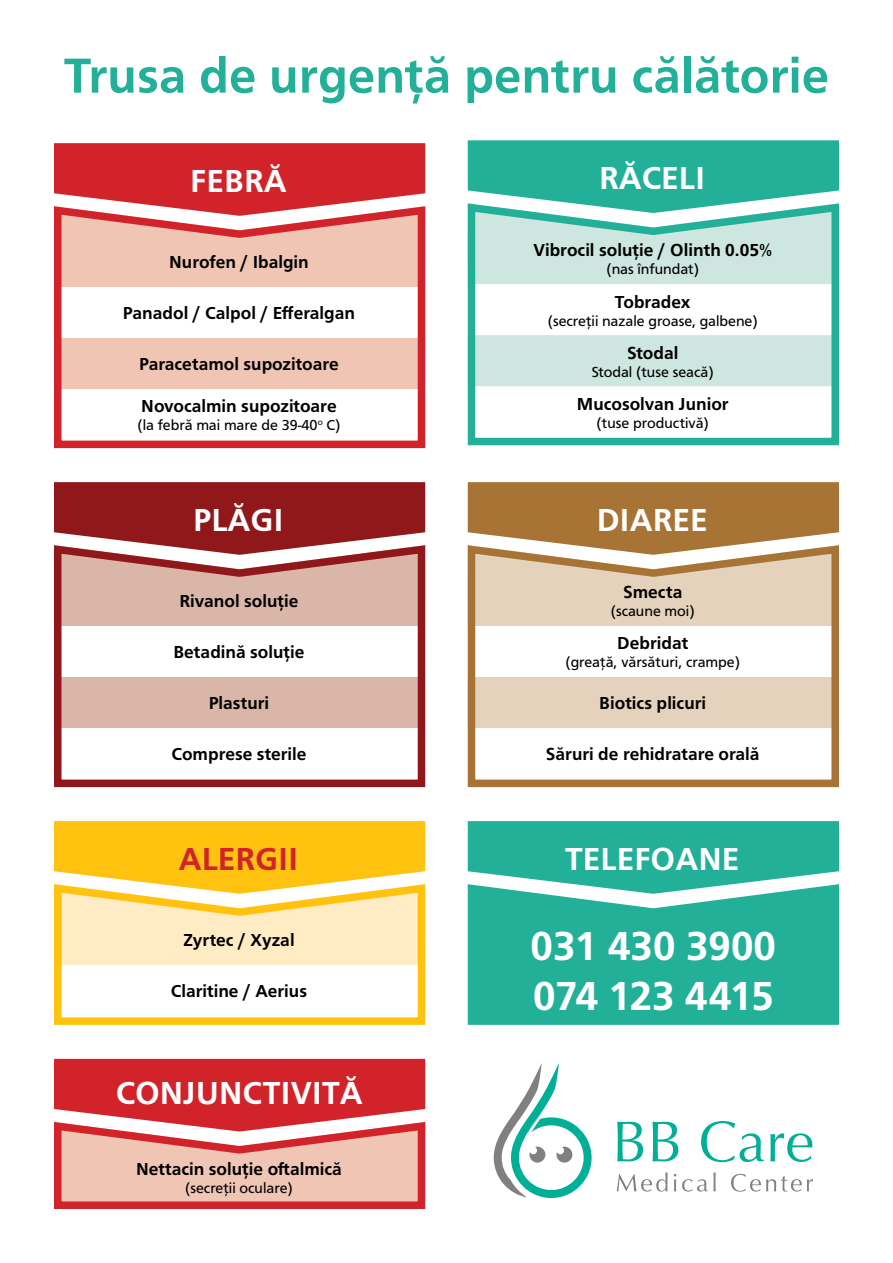
<style>
.page{position:relative;width:893px;height:1263px;background:#fff}
.page>*{position:absolute;margin:0;border:0;box-sizing:border-box;transform-origin:0 0}
.t1{font:700 51px "Carto Gothic Std";color:#23b099}
.t2{font:700 42px/50.4px "Carto Gothic Std";color:#fff}
.t3{font:700 33px "Carto Gothic Std";color:#fff}
.t4{font:700 33px "Carto Gothic Std";color:#d2232a}
.t5{font:700 18px "Carto Gothic Std";color:#000}
.t6{font:15px "Carto Gothic Std";color:#000}
</style>
<div class="page">
<div style="left:54px;top:143px;width:371px;height:59px;background:#d2232a"></div>
<svg style="left:54px;top:202px;width:372px;height:247px"></svg>
<div style="left:54px;top:821px;width:371px;height:59px;background:#ffc20e"></div>
<svg style="left:54px;top:880px;width:372px;height:145px"></svg>
<svg style="left:54px;top:1059px;width:372px;height:150px;background:#e17572"></svg>
<div style="left:468px;top:894px;width:371px;height:131px;background:#23b099"></div>
<svg style="left:468px;top:821px;width:371px;height:73px;background:#3fbaa6"></svg>
<div style="left:468px;top:482px;width:371px;height:59px;background:#a77436"></div>
<svg style="left:467px;top:541px;width:372px;height:247px"></svg>
<div style="left:468px;top:140px;width:371px;height:59px;background:#23b099"></div>
<svg style="left:467px;top:199px;width:372px;height:247px"></svg>
<div style="left:54px;top:482px;width:371px;height:59px;background:#90181b"></div>
<svg style="left:54px;top:541px;width:372px;height:247px"></svg>
<svg style="left:494px;top:1063px;width:98px;height:135px"></svg>
<svg style="left:617px;top:1122px;width:26px;height:39px"></svg>
<svg style="left:652px;top:1122px;width:26px;height:39px"></svg>
<svg style="left:701px;top:1121px;width:63px;height:41px"></svg>
<svg style="left:770px;top:1133px;width:42px;height:29px"></svg>
<svg style="left:617px;top:1172px;width:51px;height:19px"></svg>
<svg style="left:674px;top:1174px;width:2px;height:17px"></svg>
<svg style="left:682px;top:1172px;width:34px;height:19px"></svg>
<svg style="left:731px;top:1174px;width:82px;height:18px"></svg>
<h1 class="t1" style="left:64px;top:46px;width:767px">Trusa de urgență pentru călătorie</h1>
<h3 class="t3" style="left:190px;top:162px;width:98px">FEBRĂ</h3>
<p class="t5" style="left:169px;top:252px;width:141px">Nurofen / Ibalgin</p>
<p class="t5" style="left:123px;top:303px;width:233px">Panadol / Calpol / Efferalgan</p>
<p class="t5" style="left:139px;top:354px;width:201px">Paracetamol supozitoare</p>
<p class="t5" style="left:141px;top:396px;width:197px">Novocalmin supozitoare</p>
<p class="t6" style="left:137px;top:417px;width:205px">(la febră mai mare de 39-40<sup>o</sup> C)</p>
<h3 class="t3" style="left:193px;top:501px;width:92px">PLĂGI</h3>
<p class="t5" style="left:179px;top:591px;width:120px">Rivanol soluție</p>
<p class="t5" style="left:173px;top:642px;width:133px">Betadină soluție</p>
<p class="t5" style="left:209px;top:693px;width:62px">Plasturi</p>
<p class="t5" style="left:171px;top:744px;width:137px">Comprese sterile</p>
<h3 class="t4" style="left:179px;top:840px;width:121px">ALERGII</h3>
<p class="t5" style="left:183px;top:930px;width:113px">Zyrtec / Xyzal</p>
<p class="t5" style="left:171px;top:981px;width:138px">Claritine / Aerius</p>
<h3 class="t3" style="left:116px;top:1073px;width:248px">CONJUNCTIVITĂ</h3>
<p class="t5" style="left:136px;top:1159px;width:207px">Nettacin soluție oftalmică</p>
<p class="t6" style="left:185px;top:1179px;width:109px">(secreții oculare)</p>
<h3 class="t3" style="left:599px;top:159px;width:108px">RĂCELI</h3>
<p class="t5" style="left:533px;top:240px;width:240px">Vibrocil soluție / Olinth 0.05%</p>
<p class="t6" style="left:606px;top:261px;width:94px">(nas înfundat)</p>
<p class="t5" style="left:615px;top:291px;width:77px">Tobradex</p>
<p class="t6" style="left:548px;top:312px;width:211px">(secreții nazale groase, galbene)</p>
<p class="t5" style="left:627px;top:342px;width:53px">Stodal</p>
<p class="t6" style="left:592px;top:363px;width:123px">Stodal (tuse seacă)</p>
<p class="t5" style="left:577px;top:393px;width:153px">Mucosolvan Junior</p>
<p class="t6" style="left:596px;top:414px;width:114px">(tuse productivă)</p>
<h3 class="t3" style="left:597px;top:501px;width:113px">DIAREE</h3>
<p class="t5" style="left:623px;top:582px;width:61px">Smecta</p>
<p class="t6" style="left:611px;top:603px;width:85px">(scaune moi)</p>
<p class="t5" style="left:617px;top:633px;width:73px">Debridat</p>
<p class="t6" style="left:565px;top:654px;width:176px">(greață, vărsături, crampe)</p>
<p class="t5" style="left:599px;top:693px;width:108px">Biotics plicuri</p>
<p class="t5" style="left:546px;top:744px;width:215px">Săruri de rehidratare orală</p>
<h3 class="t3" style="left:565px;top:840px;width:176px">TELEFOANE</h3>
<h2 class="t2" style="left:531px;top:921px;width:247px">031 430 3900<br>074 123 4415</h2>
</div>
